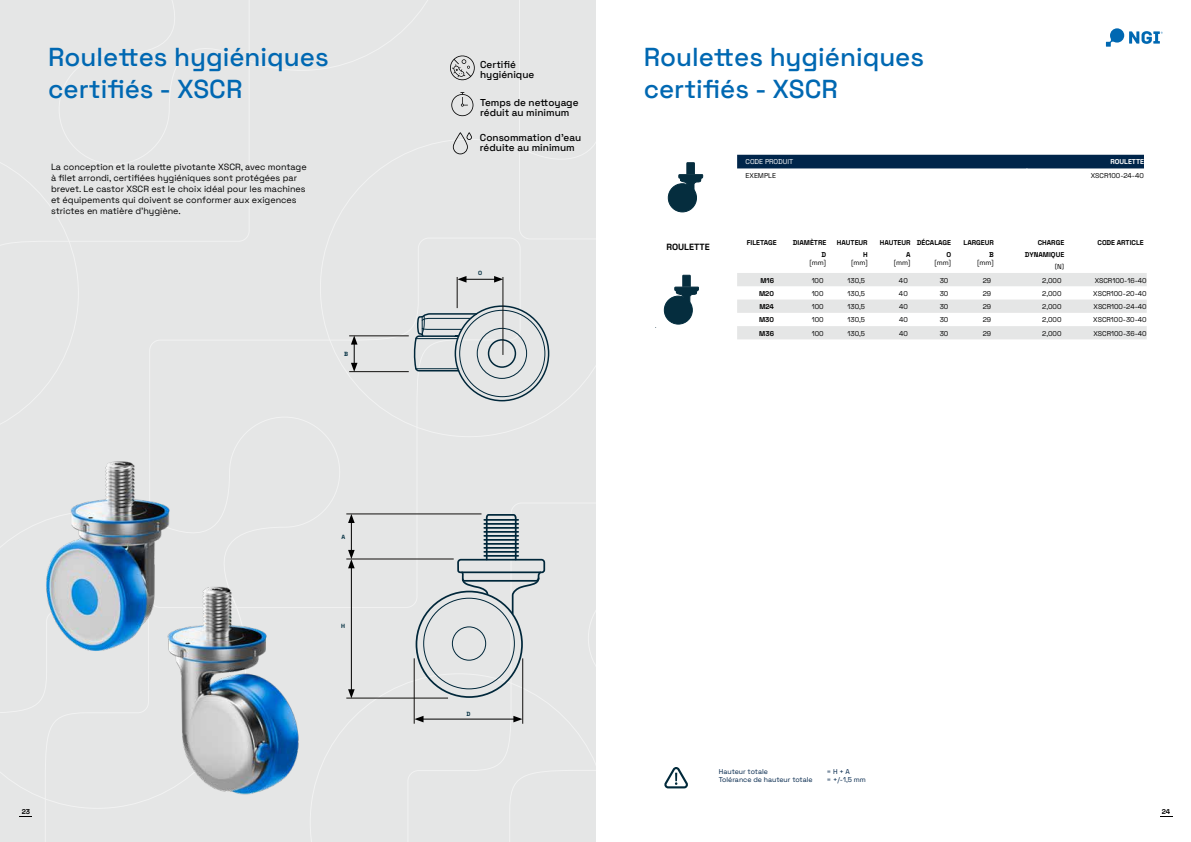
<style>
.page{position:relative;width:1191px;height:842px;background:#fff}
.page>*{position:absolute;margin:0;border:0;box-sizing:border-box;transform-origin:0 0}
.t1{font:500 26px/32px "Space Grotesk";color:#0068b2}
.t2{font:500 10px/10px "Space Grotesk";color:#000}
.t3{font:9px/11px "Space Grotesk";color:#000}
.t4{font:700 9px "Space Grotesk";color:#000}
.t5{font:7px "Space Grotesk";color:#000}
.t6{font:700 7px/12px "Space Grotesk";color:#000;text-align:right}
.t7{font:7px "Space Grotesk";color:#00254a}
.t8{font:7px "Space Grotesk";color:#fff}
.t9{font:700 7px "Space Grotesk";color:#fff}
.t10{font:700 6px "Space Grotesk";color:#012e40}
</style>
<div class="page">
<div style="left:0;top:0;width:595px;height:842px;background:#e5e6e6"></div>
<svg style="left:588px;top:615px;width:7px;height:49px"></svg>
<svg style="left:323px;top:55px;width:271px;height:382px"></svg>
<svg style="left:518px;top:0;width:77px;height:240px"></svg>
<svg style="left:59px;top:0;width:392px;height:165px"></svg>
<svg style="left:1106px;top:28px;width:56px;height:19px"></svg>
<svg style="left:664px;top:767px;width:24px;height:21px"></svg>
<svg style="left:412px;top:312px;width:66px;height:60px"></svg>
<div style="left:477px;top:328px;width:50px;height:51px;border:1px solid #00273a;border-radius:50%"></div>
<div style="left:488px;top:339px;width:28px;height:29px;border:1px solid #00273a;border-radius:50%"></div>
<svg style="left:468px;top:513px;width:78px;height:186px"></svg>
<hr style="left:461px;top:571px;width:80px;height:2px;background:#00273a">
<hr style="left:349px;top:371px;width:60px;height:1px;background:#12100e">
<hr style="left:349px;top:336px;width:60px;height:1px;background:#12100e">
<hr style="left:465px;top:279px;width:30px;height:1px;background:#000">
<svg style="left:457px;top:276px;width:9px;height:7px"></svg>
<svg style="left:494px;top:276px;width:9px;height:7px"></svg>
<hr style="left:457px;top:277px;width:1px;height:31px;background:#12100e">
<hr style="left:502px;top:277px;width:1px;height:78px;background:#12100e">
<hr style="left:422px;top:719px;width:93px;height:1px;background:#000">
<svg style="left:513px;top:716px;width:9px;height:6px"></svg>
<hr style="left:522px;top:658px;width:1px;height:66px;background:#12100e">
<hr style="left:346px;top:514px;width:135px;height:1px;background:#12100e">
<div style="left:664px;top:296px;width:28px;height:28px;background:#052d3e;border-radius:50%"></div>
<div style="left:664px;top:296px;width:29px;height:29px;border:1px solid #022d3e;border-radius:50%"></div>
<div style="left:673px;top:305px;width:10px;height:10px;border:1px dashed #052d3e;border-radius:50%"></div>
<svg style="left:674px;top:274px;width:25px;height:29px"></svg>
<div style="left:668px;top:184px;width:28px;height:28px;background:#052d3e;border-radius:50%"></div>
<div style="left:668px;top:183px;width:29px;height:29px;border:1px solid #022d3e;border-radius:50%"></div>
<div style="left:677px;top:193px;width:10px;height:10px;border:1px dashed #052d3e;border-radius:50%"></div>
<svg style="left:678px;top:162px;width:25px;height:29px"></svg>
<img style="left:150px;top:385px;width:318px;height:457px">
<img style="left:1px;top:259px;width:370px;height:476px">
<svg style="left:450px;top:56px;width:25px;height:24px"></svg>
<svg style="left:451px;top:92px;width:22px;height:24px"></svg>
<svg style="left:453px;top:132px;width:19px;height:22px"></svg>
<svg style="left:737px;top:273px;width:409px;height:66px"></svg>
<svg style="left:737px;top:155px;width:407px;height:14px;background:#092d50"></svg>
<svg style="left:0;top:610px;width:149px;height:207px"></svg>
<h1 class="t1" style="left:48px;top:39px;width:282px">Roulettes hygiéniques certifiés - XSCR</h1>
<h1 class="t1" style="left:643px;top:39px;width:282px">Roulettes hygiéniques certifiés - XSCR</h1>
<p class="t2" style="left:480px;top:132px;width:103px">Consommation d’eau réduite au minimum</p>
<p class="t2" style="left:480px;top:59px;width:56px">Certifié hygiénique</p>
<p class="t2" style="left:480px;top:97px;width:100px">Temps de nettoyage réduit au minimum</p>
<p class="t3" style="left:51px;top:161px;width:257px">La conception et la roulette pivotante XSCR, avec montage à filet arrondi, certifiées hygiéniques sont protégées par brevet. Le castor XSCR est le choix idéal pour les machines et équipements qui doivent se conformer aux exigences strictes en matière d’hygiène.</p>
<p class="t10" style="left:344px;top:349px;width:5px">B</p>
<p class="t10" style="left:341px;top:532px;width:5px">A</p>
<p class="t10" style="left:341px;top:622px;width:5px">H</p>
<p class="t10" style="left:478px;top:269px;width:6px">O</p>
<p class="t10" style="left:466px;top:710px;width:5px">D</p>
<p class="t4" style="left:666px;top:240px;width:45px">ROULETTE</p>
<p class="t8" style="left:745px;top:157px;width:49px">CODE PRODUIT</p>
<p class="t9" style="left:1110px;top:157px;width:35px">ROULETTE</p>
<p class="t5" style="left:745px;top:171px;width:32px">EXEMPLE</p>
<p class="t5" style="left:1090px;top:171px;width:55px">XSCR100-24-40</p>
<p class="t6" style="left:747px;top:236px;width:31px">FILETAGE</p>
<p class="t6" style="left:793px;top:236px;width:35px">DIAMÈTRE<br>D</p>
<p class="t5" style="left:809px;top:257px;width:18px">[mm]</p>
<p class="t6" style="left:837px;top:236px;width:32px">HAUTEUR<br>H</p>
<p class="t5" style="left:851px;top:257px;width:18px">[mm]</p>
<p class="t6" style="left:917px;top:236px;width:36px">DÉCALAGE<br>O</p>
<p class="t5" style="left:934px;top:257px;width:18px">[mm]</p>
<p class="t6" style="left:879px;top:236px;width:32px">HAUTEUR<br>A</p>
<p class="t5" style="left:893px;top:257px;width:18px">[mm]</p>
<p class="t6" style="left:963px;top:236px;width:32px">LARGEUR<br>B</p>
<p class="t5" style="left:977px;top:257px;width:18px">[mm]</p>
<p class="t6" style="left:1025px;top:236px;width:41px">CHARGE<br>DYNAMIQUE</p>
<p class="t5" style="left:1054px;top:261px;width:11px">[N]</p>
<p class="t6" style="left:1097px;top:236px;width:48px">CODE ARTICLE</p>
<p class="t6" style="left:760px;top:274px;width:15px">M16</p>
<p class="t5" style="left:811px;top:275px;width:13px">100</p>
<p class="t5" style="left:847px;top:275px;width:19px">130,5</p>
<p class="t5" style="left:899px;top:275px;width:10px">40</p>
<p class="t5" style="left:939px;top:275px;width:10px">30</p>
<p class="t5" style="left:982px;top:275px;width:10px">29</p>
<p class="t5" style="left:1042px;top:275px;width:21px">2,000</p>
<p class="t5" style="left:1094px;top:275px;width:53px">XSCR100-16-40</p>
<p class="t6" style="left:759px;top:287px;width:16px">M20</p>
<p class="t5" style="left:811px;top:288px;width:13px">100</p>
<p class="t5" style="left:847px;top:288px;width:19px">130,5</p>
<p class="t5" style="left:899px;top:288px;width:10px">40</p>
<p class="t5" style="left:939px;top:288px;width:10px">30</p>
<p class="t5" style="left:982px;top:288px;width:10px">29</p>
<p class="t5" style="left:1042px;top:288px;width:21px">2,000</p>
<p class="t5" style="left:1093px;top:288px;width:55px">XSCR100-20-40</p>
<p class="t6" style="left:759px;top:300px;width:16px">M24</p>
<p class="t5" style="left:811px;top:301px;width:13px">100</p>
<p class="t5" style="left:847px;top:301px;width:19px">130,5</p>
<p class="t5" style="left:899px;top:301px;width:10px">40</p>
<p class="t5" style="left:939px;top:301px;width:10px">30</p>
<p class="t5" style="left:982px;top:301px;width:10px">29</p>
<p class="t5" style="left:1042px;top:301px;width:21px">2,000</p>
<p class="t5" style="left:1093px;top:301px;width:55px">XSCR100-24-40</p>
<p class="t6" style="left:759px;top:314px;width:16px">M30</p>
<p class="t5" style="left:811px;top:315px;width:13px">100</p>
<p class="t5" style="left:847px;top:315px;width:19px">130,5</p>
<p class="t5" style="left:899px;top:315px;width:10px">40</p>
<p class="t5" style="left:939px;top:315px;width:10px">30</p>
<p class="t5" style="left:982px;top:315px;width:10px">29</p>
<p class="t5" style="left:1042px;top:315px;width:21px">2,000</p>
<p class="t5" style="left:1093px;top:315px;width:55px">XSCR100-30-40</p>
<p class="t6" style="left:759px;top:327px;width:16px">M36</p>
<p class="t5" style="left:811px;top:328px;width:13px">100</p>
<p class="t5" style="left:847px;top:328px;width:19px">130,5</p>
<p class="t5" style="left:899px;top:328px;width:10px">40</p>
<p class="t5" style="left:939px;top:328px;width:10px">30</p>
<p class="t5" style="left:982px;top:328px;width:10px">29</p>
<p class="t5" style="left:1042px;top:328px;width:21px">2,000</p>
<p class="t5" style="left:1093px;top:328px;width:55px">XSCR100-36-40</p>
<p class="t7" style="left:719px;top:766px;width:51px">Hauteur totale</p>
<p class="t7" style="left:827px;top:766px;width:24px">= H + A</p>
<p class="t7" style="left:719px;top:775px;width:95px">Tolérance de hauteur totale</p>
<p class="t7" style="left:827px;top:775px;width:40px">= +/-1,5 mm</p>
<p class="t6" style="left:22px;top:805px;width:10px">23</p>
<p class="t6" style="left:1161px;top:805px;width:10px">24</p>
</div>
